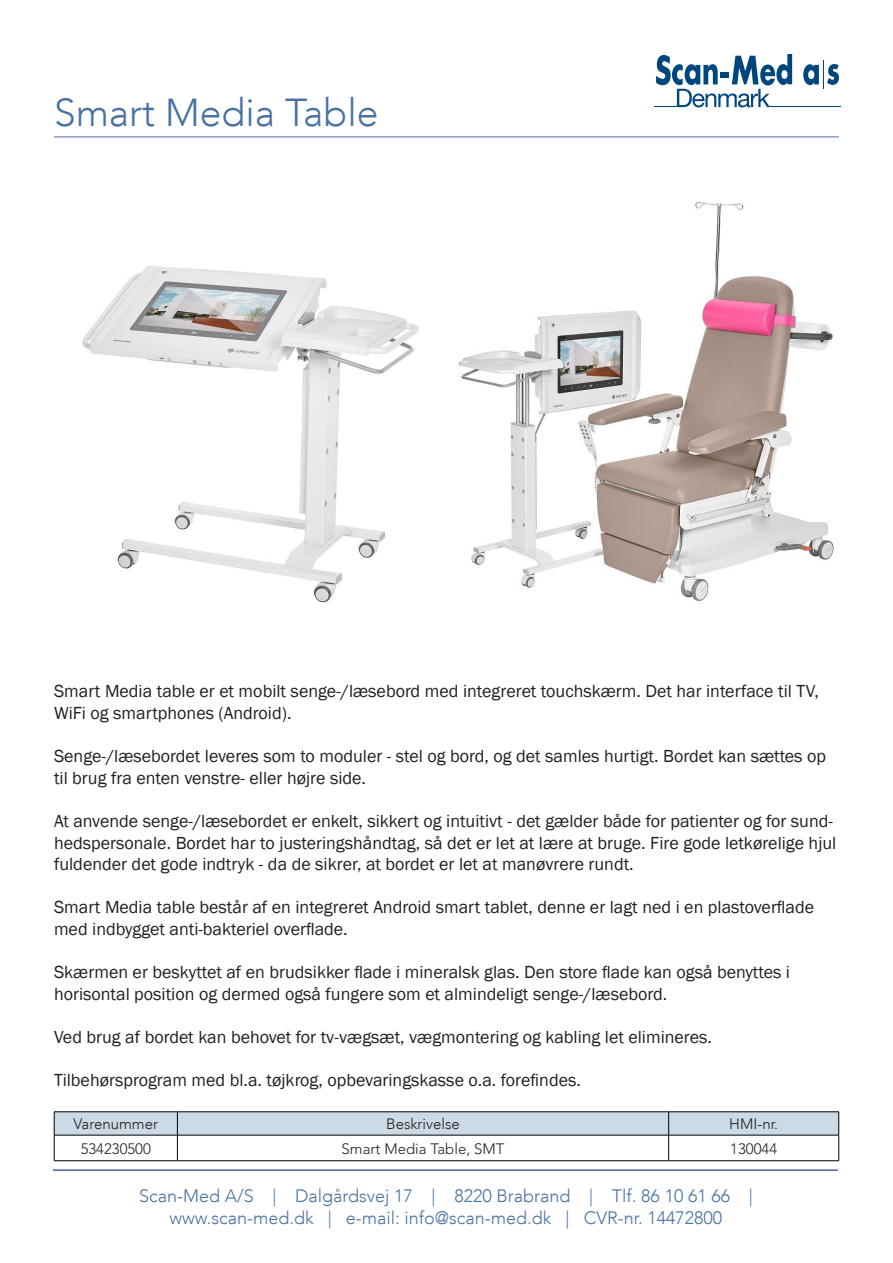
<style>
.page{position:relative;width:893px;height:1263px;background:#fff}
.page>*{position:absolute;margin:0;border:0;box-sizing:border-box;transform-origin:0 0}
.t1{font:300 39px "Avenir LT";color:#4872a3}
.t2{font:18px/21.6px "Franklin Gothic";color:#231f20}
.t3{font:300 18px/21.6px "Avenir LT";color:#4872a3;text-align:center}
.Sund__avis_-_tabel_t{font:300 15px "Avenir LT Std";color:#231f20}
.Sund__avis_-_tabel_t-2{font:300 15px "Avenir LT";color:#231f20}
</style>
<div class="page">
<svg style="left:803px;top:61px;width:36px;height:28px"></svg>
<hr style="left:769px;top:107px;width:72px;height:1px;background:#00467e">
<svg style="left:654px;top:54px;width:138px;height:54px"></svg>
<hr style="left:54px;top:136px;width:785px;height:2px;background:#253f8e">
<hr style="left:53px;top:1169px;width:785px;height:2px;background:#253f8e">
<img style="left:82px;top:265px;width:337px;height:338px">
<img style="left:458px;top:202px;width:376px;height:400px">
<hr style="left:54px;top:1111px;width:123px;height:1px;background:#000">
<hr style="left:177px;top:1111px;width:492px;height:1px;background:#000">
<hr style="left:669px;top:1111px;width:170px;height:1px;background:#000">
<svg style="left:54px;top:1112px;width:785px;height:49px"></svg>
<p class="t1" style="left:54px;top:90px;width:326px">Smart Media Table</p>
<p class="t2" style="left:54px;top:681px;width:766px">Smart Media table er et mobilt senge-/læsebord med integreret touchskærm. Det har interface til TV,<br>WiFi og smartphones (Android).</p>
<p class="t2" style="left:54px;top:746px;width:774px">Senge-/læsebordet leveres som to moduler - stel og bord, og det samles hurtigt. Bordet kan sættes op til brug fra enten venstre- eller højre side.</p>
<p class="t2" style="left:54px;top:810px;width:784px">At anvende senge-/læsebordet er enkelt, sikkert og intuitivt - det gælder både for patienter og for sund&shy;hedspersonale. Bordet har to justeringshåndtag, så det er let at lære at bruge. Fire gode letkørelige hjul</p>
<p class="t2" style="left:54px;top:854px;width:581px">fuldender det gode indtryk - da de sikrer, at bordet er let at manøvrere rundt.</p>
<p class="t2" style="left:54px;top:897px;width:762px">Smart Media table består af en integreret Android smart tablet, denne er lagt ned i en plastoverflade med indbygget anti-bakteriel overflade.</p>
<p class="t2" style="left:54px;top:962px;width:738px">Skærmen er beskyttet af en brudsikker flade i mineralsk glas. Den store flade kan også benyttes i</p>
<p class="t2" style="left:54px;top:983px;width:615px">horisontal position og dermed også fungere som et almindeligt senge-/læsebord.</p>
<p class="t2" style="left:54px;top:1026px;width:660px">Ved brug af bordet kan behovet for tv-vægsæt, vægmontering og kabling let elimineres.</p>
<p class="t2" style="left:54px;top:1070px;width:528px">Tilbehørsprogram med bl.a. tøjkrog, opbevaringskasse o.a. forefindes.</p>
<p class="Sund__avis_-_tabel_t-2" style="left:74px;top:1115px;width:86px">Varenummer</p>
<p class="Sund__avis_-_tabel_t-2" style="left:386px;top:1115px;width:75px">Beskrivelse</p>
<p class="Sund__avis_-_tabel_t-2" style="left:729px;top:1115px;width:50px">HMI-nr.</p>
<p class="Sund__avis_-_tabel_t" style="left:81px;top:1139px;width:72px">534230500</p>
<p class="Sund__avis_-_tabel_t" style="left:342px;top:1139px;width:164px">Smart Media Table, SMT</p>
<p class="Sund__avis_-_tabel_t" style="left:730px;top:1139px;width:48px">130044</p>
<p class="t3" style="left:139px;top:1185px;width:615px">Scan-Med A/S | Dalgårdsvej 17 | 8220 Brabrand | Tlf. 86 10 61 66 | www.scan-med.dk | e-mail: info@scan-med.dk | CVR-nr. 14472800</p>
</div>
